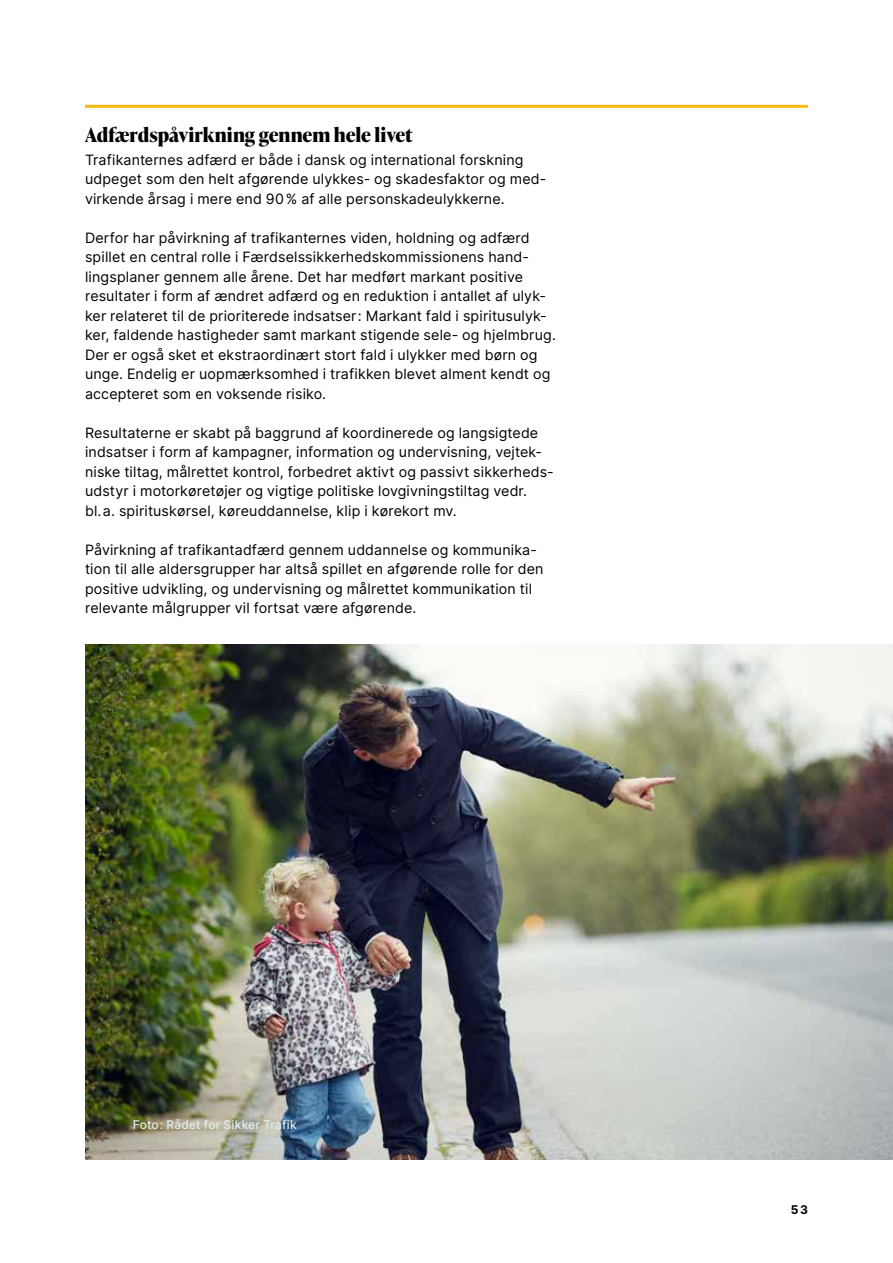
<style>
.page{position:relative;width:893px;height:1263px;background:#fff}
.page>*{position:absolute;margin:0;border:0;box-sizing:border-box;transform-origin:0 0}
.t1{font:700 19.5px "Ivy Presto Headline";letter-spacing:-.005em;color:#000}
.t2{font:14.25px/19.5px "Inter";letter-spacing:.01em;color:#000}
.t3{font:12px "Inter Regular 5";letter-spacing:.015em;color:#dceff4}
.t4{font:12px "Inter Regular 3";color:#000}
.s1{font-family:"Inter Regular 2"}
</style>
<div class="page">
<hr style="left:0;top:0;width:1px;height:1263px;background:#1b394a">
<hr style="left:85px;top:105px;width:723px;height:3px;background:#f9ba0d">
<img style="left:85px;top:645px;width:808px;height:514px">
<h2 class="t1" style="left:85px;top:120px;width:329px">Adfærdspåvirkning gennem hele livet</h2>
<p class="t2" style="left:85px;top:150px;width:463px">Trafikanternes adfærd er både i dansk og international forskning udpeget som den helt afgørende ulykkes- og skadesfaktor og med&shy;virkende årsag i mere end 90 % af alle personskadeulykkerne.</p>
<p class="t2" style="left:85px;top:228px;width:472px">Derfor har påvirkning af trafikanternes viden, holdning og adfærd spillet en central rolle i Færdselssikkerhedskommissionens hand&shy;lingsplaner gennem alle årene. Det har medført markant positive resultater i form af ændret adfærd og en reduktion i antallet af ulyk&shy;<span class="s1">ker relateret til de prioriterede indsatser : Markant fald i spiritusulyk&shy;</span>ker, faldende hastigheder samt markant stigende sele- og hjelmbrug.<br>Der er også sket et ekstraordinært stort fald i ulykker med børn og unge. Endelig er uopmærksomhed i trafikken blevet alment kendt og accepteret som en voksende risiko.</p>
<p class="t2" style="left:85px;top:423px;width:470px">Resultaterne er skabt på baggrund af koordinerede og langsigtede indsatser i form af kampagner, information og undervisning, vejtek&shy;niske tiltag, målrettet kontrol, forbedret aktivt og passivt sikkerheds&shy;udstyr i motorkøretøjer og vigtige politiske lovgivningstiltag vedr.<br><span class="s1">bl. a. spirituskørsel, køreuddannelse, klip i kørekort mv.</span></p>
<p class="t2" style="left:85px;top:539px;width:460px">Påvirkning af trafikantadfærd gennem uddannelse og kommunika&shy;tion til alle aldersgrupper har altså spillet en afgørende rolle for den positive udvikling, og undervisning og målrettet kommunikation til relevante målgrupper vil fortsat være afgørende.</p>
<p class="t3" style="left:133px;top:1116px;width:165px">Foto : Rådet for Sikker Trafik</p>
<p class="t4" style="left:791px;top:1200px;width:18px">53</p>
</div>
